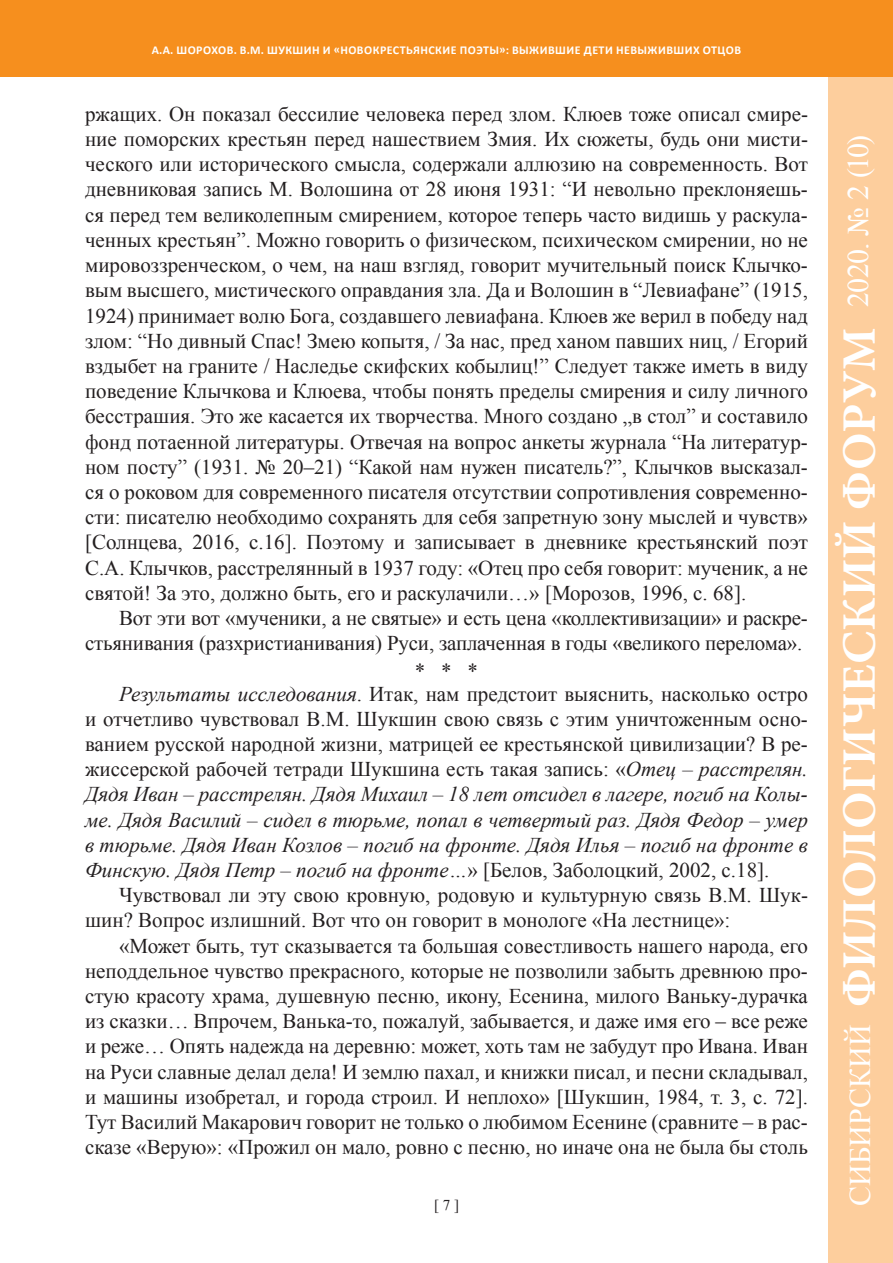
<style>
.page{position:relative;width:893px;height:1263px;background:#fff}
.page>*{position:absolute;margin:0;border:0;box-sizing:border-box;transform-origin:0 0}
.t1{font:700 48px "Minion Pro";color:#fff}
.t2{font:30px "Times New Roman";letter-spacing:-.005em;color:#fff}
.t3{font:21px/25.2px "Times New Roman";color:#231f20;text-align:justify}
.t4{font:italic 21px/25.2px "Times New Roman";color:#231f20;text-align:justify}
.t5{font:15px "Times New Roman";color:#231f20}
.t6{font:700 12px "Calibri";letter-spacing:.04em;color:#fff}
.s1{font-style:italic}
.s2{font-style:normal}
</style>
<div class="page">
<div style="left:828px;top:0;width:65px;height:1263px;background:#fdce9d"></div>
<div style="left:0;top:0;width:893px;height:77px;background:#f68f1e"></div>
<p class="t6" style="left:152px;top:43px;width:60px">А.А. Шорохов</p>
<p class="t6" style="left:234px;top:43px;width:509px">. В.М. ШУКШИН И «НОВОКРЕСТЬЯНСКИЕ ПОЭТЫ»: ВЫЖИВШИЕ ДЕТИ НЕВЫЖИВШИХ ОТЦОВ</p>
<p class="t3" style="left:85px;top:101px;width:724px">ржащих. Он показал бессилие человека перед злом. Клюев тоже описал смире&shy;ние поморских крестьян перед нашествием Змия. Их сюжеты, будь они мисти&shy;ческого или исторического смысла, содержали аллюзию на современность. Вот дневниковая запись М. Волошина от 28 июня 1931: “И невольно преклоняешь&shy;ся перед тем великолепным смирением, которое теперь часто видишь у раскула&shy;ченных крестьян”. Можно говорить о физическом, психическом смирении, но не мировоззренческом, о чем, на наш взгляд, говорит мучительный поиск Клычко&shy;вым высшего, мистического оправдания зла. Да и Волошин в “Левиафане” (1915, 1924) принимает волю Бога, создавшего левиафана. Клюев же верил в победу над злом: “Но дивный Спас! Змею копытя, / За нас, пред ханом павших ниц, / Егорий вздыбет на граните / Наследье скифских кобылиц!” Следует также иметь в виду поведение Клычкова и Клюева, чтобы понять пределы смирения и силу личного бесстрашия. Это же касается их творчества. Много создано „в стол” и составило фонд потаенной литературы. Отвечая на вопрос анкеты журнала “На литератур&shy;ном посту” (1931. № 20–21) “Какой нам нужен писатель?”, Клычков высказал&shy;ся о роковом для современного писателя отсутствии сопротивления современно&shy;сти: писателю необходимо сохранять для себя запретную зону мыслей и чувств» [Солнцева, 2016, с.16]. Поэтому и записывает в дневнике крестьянский поэт С.А. Клычков, расстрелянный в 1937 году: «Отец про себя говорит: мученик, а не святой! За это, должно быть, его и раскулачили…» [Морозов, 1996, с. 68].</p>
<p class="t3" style="left:85px;top:605px;width:724px;text-align:right">Вот эти вот «мученики, а не святые» и есть цена «коллективизации» и раскре&shy;стьянивания (разхристианивания) Руси, заплаченная в годы «великого перелома».</p>
<p class="t3" style="left:119px;top:660px;width:690px;line-height:22.2px;text-indent:296px">* * *<br><span class="s1">Результаты исследования</span>. Итак, нам предстоит выяснить, насколько остро</p>
<p class="t4" style="left:85px;top:706px;width:724px"><span class="s2">и отчетливо чувствовал В.М. Шукшин свою связь с этим уничтоженным осно&shy;ванием русской народной жизни, матрицей ее крестьянской цивилизации? В ре&shy;жиссерской рабочей тетради Шукшина есть такая запись: «</span>Отец – расстрелян.<br>Дядя Иван – расстрелян. Дядя Михаил – 18 лет отсидел в лагере, погиб на Колы&shy;ме. Дядя Василий – сидел в тюрьме, попал в четвертый раз. Дядя Федор – умер в тюрьме. Дядя Иван Козлов – погиб на фронте. Дядя Илья – погиб на фронте в Финскую. Дядя Петр – погиб на фронте…<span class="s2">» [Белов, Заболоцкий, 2002, с.18].</span></p>
<p class="t3" style="left:85px;top:882px;width:724px;text-indent:34px">Чувствовал ли эту свою кровную, родовую и культурную связь В.М. Шук&shy;шин? Вопрос излишний. Вот что он говорит в монологе «На лестнице»:</p>
<p class="t3" style="left:85px;top:933px;width:724px;text-indent:34px">«Может быть, тут сказывается та большая совестливость нашего народа, его неподдельное чувство прекрасного, которые не позволили забыть древнюю про&shy;стую красоту храма, душевную песню, икону, Есенина, милого Ваньку-дурачка из сказки… Впрочем, Ванька-то, пожалуй, забывается, и даже имя его – все реже и реже… Опять надежда на деревню: может, хоть там не забудут про Ивана. Иван на Руси славные делал дела! И землю пахал, и книжки писал, и песни складывал, и машины изобретал, и города строил. И неплохо» [Шукшин, 1984, т. 3, с. 72].<br>Тут Василий Макарович говорит не только о любимом Есенине (сравните – в рас&shy;сказе «Верую»: «Прожил он мало, ровно с песню, но иначе она не была бы столь</p>
<p class="t5" style="left:434px;top:1194px;width:26px">[ 7 ]</p>
<h2 class="t2" style="left:838px;top:307px;width:174px;rotate:-90deg">2020. № 2 (10)</h2>
<h1 class="t1" style="left:831px;top:1007px;width:681px;rotate:-90deg">ФИЛОЛОГИЧЕСКИЙ ФОРУМ</h1>
<h2 class="t2" style="left:840px;top:1206px;width:183px;rotate:-90deg">СИБИРСКИЙ</h2>
</div>
